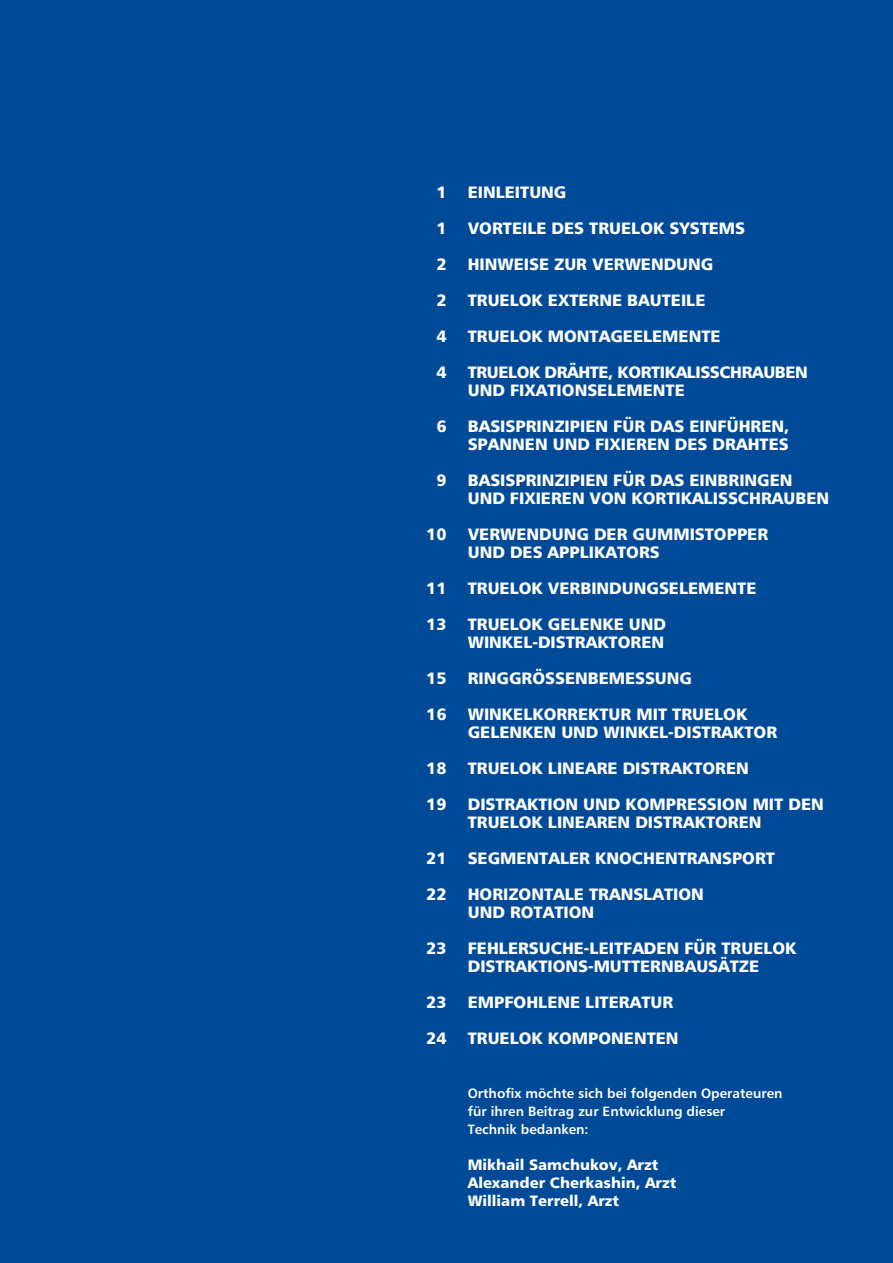
<style>
.page{position:relative;width:893px;height:1263px;background:#004a97}
.page>*{position:absolute;margin:0;border:0;box-sizing:border-box;transform-origin:0 0}
.t1{font:16.5px/36px "Humanist 777 BT Black B";color:#fff}
.t2{font:15px/18px "Humanist 777 BT Black B";color:#fff}
.t3{font:13.5px/18px "Humanist 777 BT Bold B";color:#fff}
</style>
<div class="page">
<p class="t1" style="left:436px;top:174px;width:12px;text-align:justify">1<br>1<br>2<br>2<br>4<br>4</p>
<p class="t1" style="left:436px;top:408px;width:12px">6</p>
<p class="t1" style="left:436px;top:462px;width:12px">9</p>
<p class="t1" style="left:426px;top:516px;width:22px">10</p>
<p class="t1" style="left:426px;top:570px;width:22px">11<br>13</p>
<p class="t1" style="left:426px;top:660px;width:22px">15<br>16</p>
<p class="t1" style="left:426px;top:750px;width:22px">18<br>19</p>
<p class="t1" style="left:426px;top:840px;width:22px">21<br>22</p>
<p class="t1" style="left:426px;top:930px;width:22px">23</p>
<p class="t1" style="left:426px;top:984px;width:22px">23<br>24</p>
<p class="t1" style="left:468px;top:174px;width:342px">EINLEITUNG<br>VORTEILE DES TRUELOK SYSTEMS<br>HINWEISE ZUR VERWENDUNG<br>TRUELOK EXTERNE BAUTEILE<br>TRUELOK MONTAGEELEMENTE<br>TRUELOK DRÄHTE, KORTIKALISSCHRAUBEN</p>
<p class="t1" style="left:468px;top:372px;width:323px">UND FIXATIONSELEMENTE<br>BASISPRINZIPIEN FÜR DAS EINFÜHREN,</p>
<p class="t1" style="left:468px;top:426px;width:326px">SPANNEN UND FIXIEREN DES DRAHTES<br>BASISPRINZIPIEN FÜR DAS EINBRINGEN</p>
<p class="t1" style="left:468px;top:480px;width:363px">UND FIXIEREN VON KORTIKALISSCHRAUBEN<br>VERWENDUNG DER GUMMISTOPPER</p>
<p class="t1" style="left:468px;top:534px;width:290px">UND DES APPLIKATORS<br>TRUELOK VERBINDUNGSELEMENTE<br>TRUELOK GELENKE UND</p>
<p class="t1" style="left:468px;top:624px;width:281px">WINKEL-DISTRAKTOREN<br>RINGGRÖSSENBEMESSUNG<br>WINKELKORREKTUR MIT TRUELOK</p>
<p class="t1" style="left:468px;top:714px;width:357px">GELENKEN UND WINKEL-DISTRAKTOR<br>TRUELOK LINEARE DISTRAKTOREN<br>DISTRAKTION UND KOMPRESSION MIT DEN</p>
<p class="t1" style="left:468px;top:804px;width:309px">TRUELOK LINEAREN DISTRAKTOREN<br>SEGMENTALER KNOCHENTRANSPORT<br>HORIZONTALE TRANSLATION</p>
<p class="t1" style="left:468px;top:894px;width:330px">UND ROTATION<br>FEHLERSUCHE-LEITFADEN FÜR TRUELOK</p>
<p class="t1" style="left:468px;top:948px;width:293px">DISTRAKTIONS-MUTTERNBAUSÄTZE<br>EMPFOHLENE LITERATUR<br>TRUELOK KOMPONENTEN</p>
<p class="t3" style="left:468px;top:1084px;width:316px">Orthofix möchte sich bei folgenden Operateuren für ihren Beitrag zur Entwicklung dieser<br>Technik bedanken:</p>
<p class="t2" style="left:468px;top:1155px;width:210px">Mikhail Samchukov, Arzt<br>Alexander Cherkashin, Arzt<br>William Terrell, Arzt</p>
</div>
